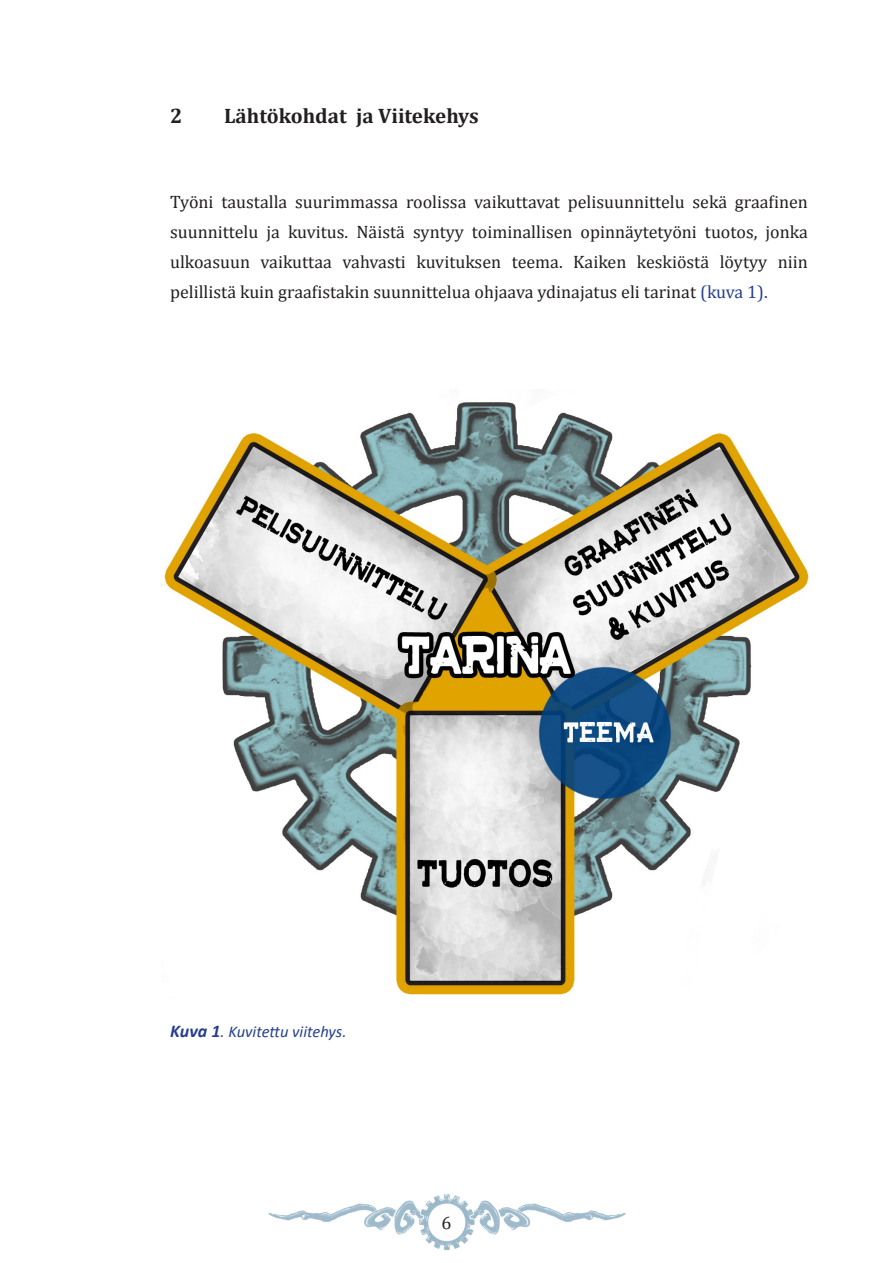
<style>
.page{position:relative;width:893px;height:1263px;background:#fff}
.page>*{position:absolute;margin:0;border:0;box-sizing:border-box;transform-origin:0 0}
.otsikko{font:700 21px "Cambria";color:#231f20}
.leipis{font:18px/30px "Cambria";color:#231f20;text-align:justify}
.kuvateksti{font:italic 16.5px "Calibri";color:#253f8e}
.s1{color:#253f8e}
.s2{font-weight:700;font-size:18px}
</style>
<div class="page">
<img style="left:268px;top:1194px;width:358px;height:56px">
<img style="left:162px;top:402px;width:647px;height:593px">
<p class="otsikko" style="left:170px;top:101px;width:14px">2</p>
<p class="otsikko" style="left:224px;top:101px;width:256px">Lähtökohdat ja Viitekehys</p>
<p class="leipis" style="left:170px;top:187px;width:639px">Työni taustalla suurimmassa roolissa vaikuttavat pelisuunnittelu sekä graafinen suunnittelu ja kuvitus. Näistä syntyy toiminallisen opinnäytetyöni tuotos, jonka ulkoasuun vaikuttaa vahvasti kuvituksen teema. Kaiken keskiöstä löytyy niin pelillistä kuin graafistakin suunnittelua ohjaava ydinajatus eli tarinat <span class="s1">(kuva 1).</span></p>
<p class="kuvateksti" style="left:170px;top:1020px;width:178px"><span class="s2">Kuva 1</span>. Kuvitettu viitehys.</p>
<p class="leipis" style="left:441px;top:1208px;width:11px">6</p>
</div>
